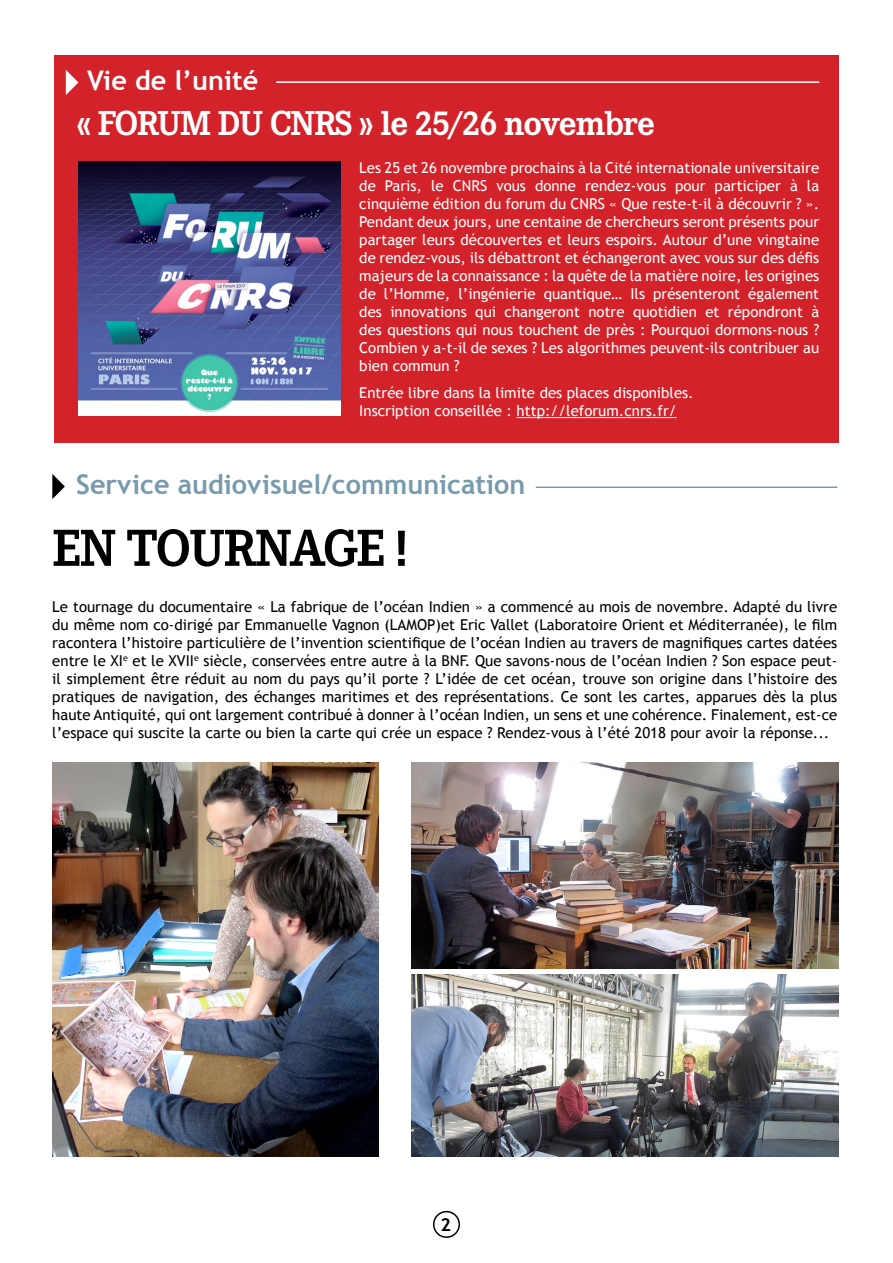
<style>
.page{position:relative;width:893px;height:1263px;background:#fff}
.page>*{position:absolute;margin:0;border:0;box-sizing:border-box;transform-origin:0 0}
.t1{font:700 54px "Corporate E";color:#000;scale:.96 1}
.t2{font:700 36px "Corporate E";letter-spacing:-.03em;color:#fff}
.t3{font:700 27px "Trebuchet MS";color:#779bad}
.t4{font:700 27px "Trebuchet MS";color:#fff}
.t5{font:700 18px "Trebuchet MS";color:#000}
.t6{font:15px/18px "Trebuchet MS";color:#000;text-align:justify}
.t7{font:15px/18px "Trebuchet MS";color:#fff;text-align:justify}
</style>
<div class="page">
<div style="left:433px;top:1211px;width:27px;height:27px;border:2px solid #000;border-radius:50%"></div>
<div style="left:54px;top:55px;width:785px;height:387px;background:#d3222a"></div>
<svg style="left:66px;top:70px;width:12px;height:25px"></svg>
<hr style="left:276px;top:81px;width:543px;height:2px;background:#fff">
<hr style="left:536px;top:486px;width:301px;height:2px;background:#779bad">
<svg style="left:52px;top:474px;width:13px;height:25px"></svg>
<hr style="left:517px;top:417px;width:160px;height:1px;background:#fff">
<img style="left:78px;top:162px;width:263px;height:254px">
<img style="left:412px;top:763px;width:427px;height:205px">
<img style="left:52px;top:763px;width:326px;height:394px">
<img style="left:412px;top:975px;width:427px;height:182px">
<h3 class="t4" style="left:87px;top:64px;width:173px">Vie de l’unité</h3>
<h2 class="t2" style="left:76px;top:103px;width:580px">« FORUM DU CNRS » le 25/26 novembre</h2>
<p class="t7" style="left:359px;top:159px;width:461px">Les 25 et 26 novembre prochains à la Cité internationale universitaire de Paris, le CNRS vous donne rendez-vous pour participer à la cinquième édition du forum du CNRS « Que reste-t-il à découvrir ? ».<br>Pendant deux jours, une centaine de chercheurs seront présents pour partager leurs découvertes et leurs espoirs. Autour d’une vingtaine de rendez-vous, ils débattront et échangeront avec vous sur des défis majeurs de la connaissance : la quête de la matière noire, les origines de l’Homme, l’ingénierie quantique… Ils présenteront également des innovations qui changeront notre quotidien et répondront à des questions qui nous touchent de près : Pourquoi dormons-nous ?<br>Combien y a-t-il de sexes ? Les algorithmes peuvent-ils contribuer au bien commun ?</p>
<p class="t7" style="left:359px;top:384px;width:336px">Entrée libre dans la limite des places disponibles.<br>Inscription conseillée : http://leforum.cnrs.fr/</p>
<h3 class="t3" style="left:76px;top:467px;width:451px">Service audiovisuel/communication</h3>
<h1 class="t1" style="left:52px;top:517px;width:144px">En tourn</h1>
<h1 class="t1" style="left:289px;top:517px;width:125px">age !</h1>
<p class="t6" style="left:52px;top:598px;width:786px">Le tournage du documentaire « La fabrique de l’océan Indien » a commencé au mois de novembre. Adapté du livre du même nom co-dirigé par Emmanuelle Vagnon (LAMOP)et Eric Vallet (Laboratoire Orient et Méditerranée), le film racontera l’histoire particulière de l’invention scientifique de l’océan Indien au travers de magnifiques cartes datées entre le XI<sup>e</sup> et le XVII<sup>e</sup> siècle, conservées entre autre à la BNF. Que savons-nous de l’océan Indien ? Son espace peut&shy;il simplement être réduit au nom du pays qu’il porte ? L’idée de cet océan, trouve son origine dans l’histoire des pratiques de navigation, des échanges maritimes et des représentations. Ce sont les cartes, apparues dès la plus haute Antiquité, qui ont largement contribué à donner à l’océan Indien, un sens et une cohérence. Finalement, est-ce l’espace qui suscite la carte ou bien la carte qui crée un espace ? Rendez-vous à l’été 2018 pour avoir la réponse...</p>
<p class="t5" style="left:440px;top:1213px;width:12px">2</p>
</div>
